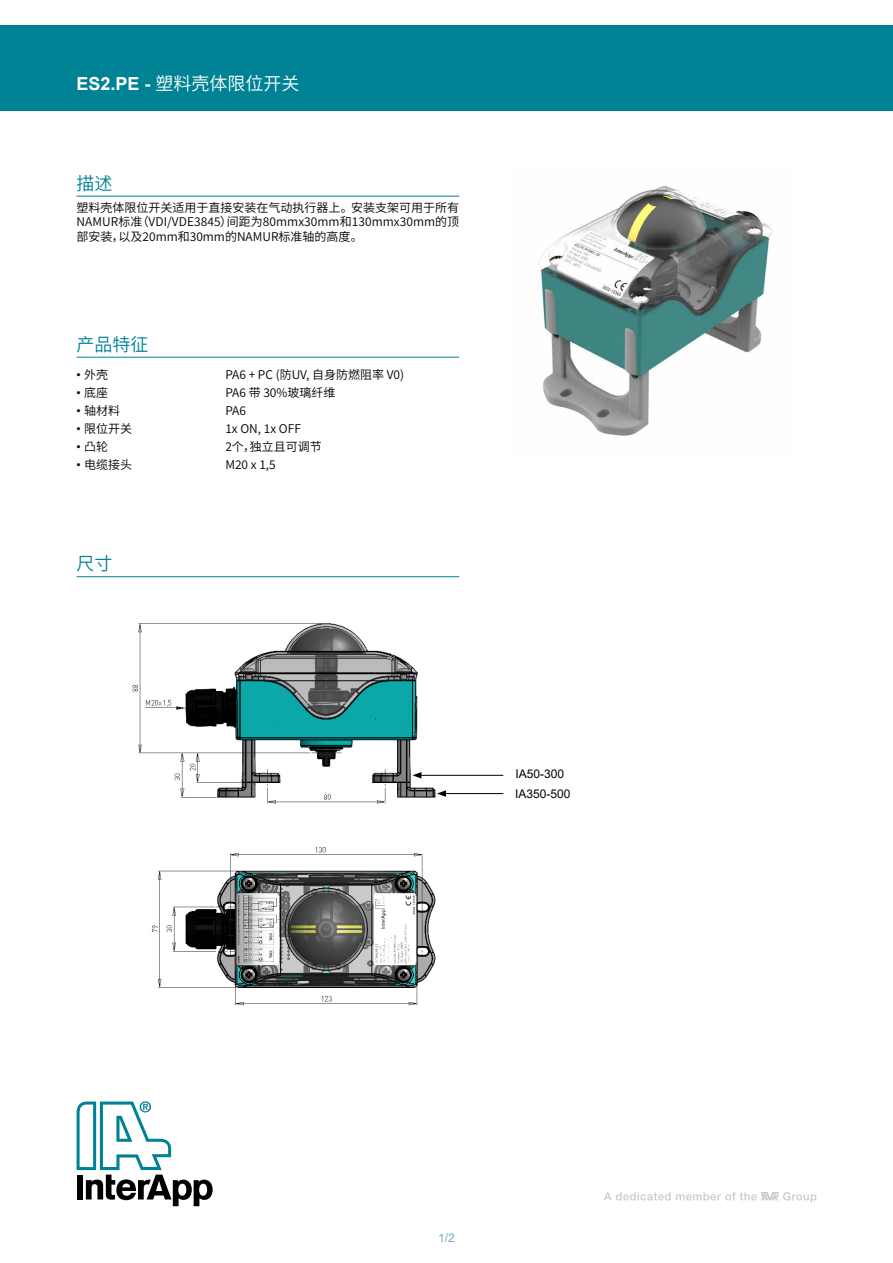
<style>
.page{position:relative;width:893px;height:1263px;background:#fff}
.page>*{position:absolute;margin:0;border:0;box-sizing:border-box;transform-origin:0 0}
.t1{font:18px "Source Han Sans CN";color:#fff}
.t2{font:18px "Source Han Sans CN";color:#008295}
.t3{font:12px/14.4px "Source Han Sans CN";color:#000;text-align:justify}
.t4{font:12px/20px "Arial";color:#000}
.t5{font:12px "Arial";color:#66b4bf}
.s1{font-family:"Arial";font-weight:700}
.s2{font-family:"Arial"}
</style>
<div class="page">
<svg style="left:77px;top:1101px;width:136px;height:105px"></svg>
<div style="left:0;top:26px;width:893px;height:85px;background:#008295"></div>
<svg style="left:604px;top:1192px;width:212px;height:10px"></svg>
<img style="left:132px;top:623px;width:372px;height:383px">
<img style="left:538px;top:186px;width:235px;height:250px">
<hr style="left:419px;top:775px;width:84px;height:1px;background:#000">
<svg style="left:412px;top:772px;width:9px;height:6px"></svg>
<hr style="left:443px;top:793px;width:60px;height:1px;background:#000">
<svg style="left:437px;top:790px;width:9px;height:7px"></svg>
<hr style="left:77px;top:196px;width:382px;height:1px;background:#008295">
<hr style="left:77px;top:576px;width:382px;height:1px;background:#008295">
<hr style="left:77px;top:357px;width:382px;height:1px;background:#008295">
<h1 class="t1" style="left:77px;top:73px;width:225px"><span class="s1">ES2.PE -</span> 塑料壳体限位开关</h1>
<h1 class="t2" style="left:77px;top:173px;width:37px">描述</h1>
<p class="t3" style="left:77px;top:201px;width:384px">塑料壳体限位开关适用于直接安装在气动执行器上。安装支架可用于所有NAMUR标准（VDI/VDE3845）间距为80mmx30mm和130mmx30mm的顶部安装，以及20mm和30mm的NAMUR标准轴的高度。</p>
<h1 class="t2" style="left:77px;top:334px;width:74px">产品特征</h1>
<p class="t3" style="left:77px;top:368px;width:33px"><span class="s2">•</span> 外壳</p>
<p class="t3" style="left:225px;top:368px;width:180px">PA6 + PC (防UV, 自身防燃阻率 V0)</p>
<p class="t3" style="left:77px;top:386px;width:33px"><span class="s2">•</span> 底座</p>
<p class="t3" style="left:225px;top:386px;width:112px">PA6 带 30%玻璃纤维</p>
<p class="t3" style="left:77px;top:404px;width:45px"><span class="s2">•</span> 轴材料</p>
<p class="t3" style="left:225px;top:404px;width:22px">PA6</p>
<p class="t3" style="left:77px;top:422px;width:57px"><span class="s2">•</span> 限位开关</p>
<p class="t3" style="left:225px;top:422px;width:77px">1x ON, 1x OFF</p>
<p class="t3" style="left:77px;top:440px;width:33px"><span class="s2">•</span> 凸轮</p>
<p class="t3" style="left:225px;top:440px;width:98px">2个，独立且可调节</p>
<p class="t3" style="left:77px;top:458px;width:57px"><span class="s2">•</span> 电缆接头</p>
<p class="t3" style="left:225px;top:458px;width:52px">M20 x 1,5</p>
<h1 class="t2" style="left:77px;top:554px;width:37px">尺寸</h1>
<p class="t4" style="left:515px;top:764px;width:57px">IA50-300<br>IA350-500</p>
<p class="t5" style="left:438px;top:1229px;width:18px">1/2</p>
</div>
